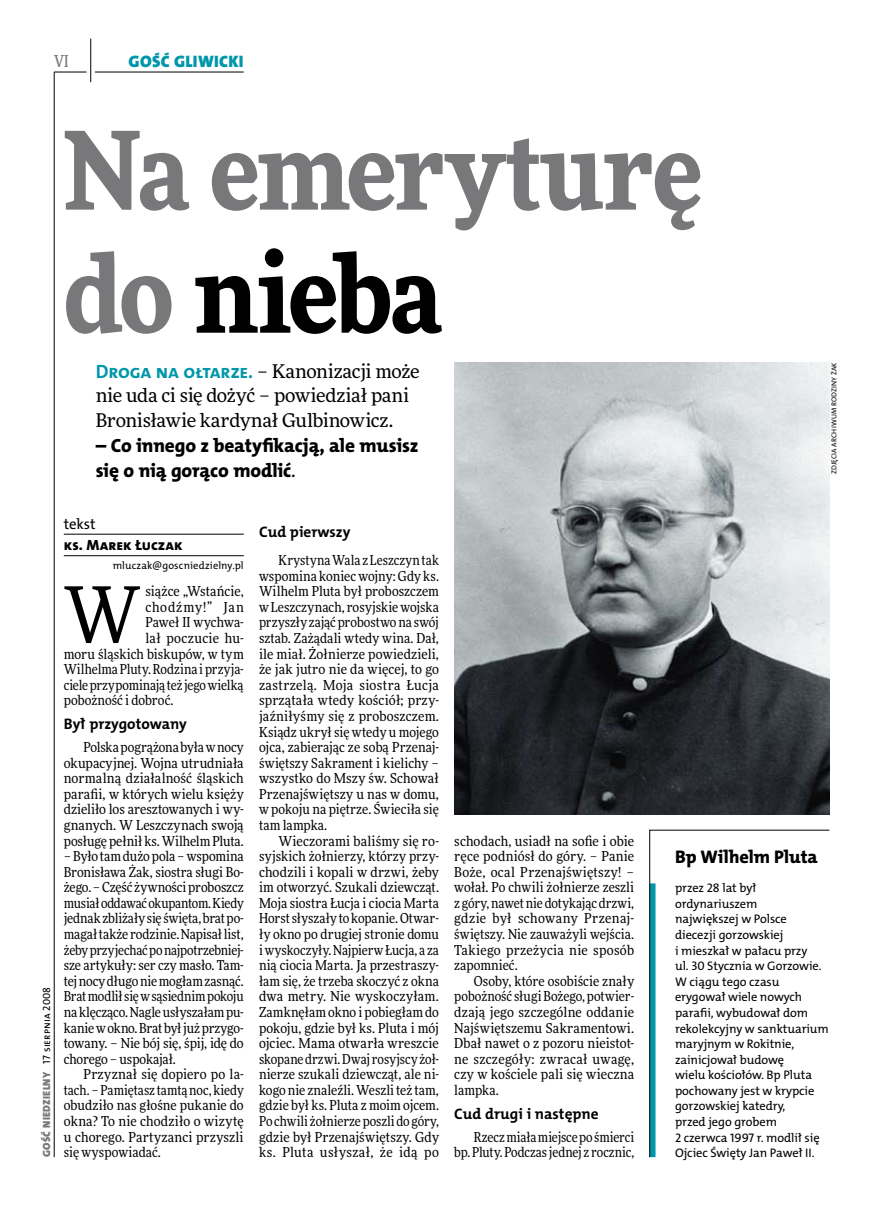
<style>
.page{position:relative;width:872px;height:1221px;background:#fff}
.page>*{position:absolute;margin:0;border:0;box-sizing:border-box;transform-origin:0 0}
.t1{font:900 108px/123px "Freeday Narrow";letter-spacing:-.02em;color:#787779}
.t2{font:78.15px "Freeday Narrow News";color:#000}
.t3{font:19.35px/24.9px "The Mix HP8 Ex Bld";letter-spacing:-.01em;color:#000}
.t4{font:18.9px/24.9px "Freeday News";letter-spacing:-.015em;color:#000}
.t5{font:18.3px "The Mix HP8 Ex Bld";color:#000}
.t6{font:16.65px "The Mix HP9 Blk";letter-spacing:.02em;color:#0097aa}
.t7{font:500 16.5px "Freeday Narrow";color:#787779;scale:.9 1}
.t8{font:15.3px "The Mix HP7 Bld";color:#000}
.t9{font:14.85px "The Mix HP8 Ex Bld";color:#000}
.t10{font:14.85px "The Mix HP5 Plain";color:#000}
.t11{font:13.8px/15.6px "Freeday Narrow News";letter-spacing:.005em;color:#000;text-align:justify}
.t12{font:13.8px "Freeday Narrow News";letter-spacing:.03em;color:#000}
.t13{font:13.8px "Freeday Narrow News";letter-spacing:.06em;color:#000}
.t14{font:12.45px/15.6px "The Mix HP5 Plain";letter-spacing:-.005em;color:#000}
.t15{font:10.5px "The Mix HP9 Blk";letter-spacing:.025em;color:#787779}
.t16{font:10.5px "The Mix HP5 Plain";color:#000}
.t17{font:7.2px "The Mix HP5 Plain";letter-spacing:.015em;color:#000}
.s1{color:#000}
.s2{font-family:"The Mix HP7 Bld";font-size:19.35px;color:#0097aa}
.s3{font-family:"Freeday News";font-size:18.9px}
.s4{font-family:"The Mix HP5 Plain";color:#000}
</style>
<div class="page">
<hr style="left:54px;top:72px;width:1px;height:1085px;background:#000">
<hr style="left:90px;top:39px;width:1px;height:43px;background:#000">
<hr style="left:54px;top:72px;width:33px;height:1px;background:#000">
<hr style="left:95px;top:72px;width:149px;height:1px;background:#000">
<img style="left:454px;top:362px;width:375px;height:452px">
<svg style="left:649px;top:829px;width:181px;height:328px"></svg>
<hr style="left:64px;top:534px;width:180px;height:1px;background:#000">
<hr style="left:64px;top:555px;width:180px;height:1px;background:#000">
<p class="t7" style="left:54px;top:50px;width:17px">VI</p>
<p class="t6" style="left:129px;top:50px;width:116px">GOŚĆ GLIWICKI</p>
<h1 class="t1" style="left:64px;top:106px;width:640px">Na emeryturę do <span class="s1">nieba</span></h1>
<h3 class="t4" style="left:96px;top:358px;width:325px"><span class="s2">Droga na ołtarze.</span> – Kanonizacji może nie uda ci się dożyć – powiedział pani<br>Bronisławie kardynał Gulbinowicz.</h3>
<h3 class="t3" style="left:96px;top:433px;width:324px">– Co innego z beatyfikacją, ale musisz się o nią gorąco modlić<span class="s3">.</span></h3>
<p class="t17" style="left:829px;top:474px;width:113px;rotate:-90deg">zdjęcia archiwum rodzi ny żak</p>
<p class="t15" style="left:40px;top:1156px;width:172px;rotate:-90deg">GOŚĆ NIEDZIELNY <span class="s4">17 sierpnia 2008</span></p>
<p class="t10" style="left:64px;top:514px;width:33px">tekst</p>
<p class="t9" style="left:64px;top:535px;width:120px">ks. Marek Łuczak</p>
<p class="t16" style="left:113px;top:558px;width:132px">mluczak@goscniedzielny.pl</p>
<h2 class="t2" style="left:64px;top:567px;width:78px">W</h2>
<p class="t11" style="left:145px;top:583px;width:100px">siążce „Wstańcie,</p>
<p class="t13" style="left:145px;top:598px;width:100px">chodźmy!” Jan</p>
<p class="t11" style="left:145px;top:614px;width:100px">Paweł II wychwa-</p>
<p class="t12" style="left:145px;top:629px;width:100px">lał poczucie hu-</p>
<p class="t11" style="left:64px;top:645px;width:181px">moru śląskich biskupów, w tym</p>
<p class="t11" style="left:64px;top:661px;width:181px">Wilhelma Pluty. Rodzina i przyja-</p>
<p class="t11" style="left:64px;top:677px;width:181px">ciele przypominają też jego wielką</p>
<p class="t11" style="left:64px;top:692px;width:111px">pobożność i dobroć.</p>
<p class="t8" style="left:64px;top:714px;width:125px">Był przygotowany</p>
<p class="t11" style="left:64px;top:739px;width:181px;text-indent:20px">Polska pogrążona była wnocy okupacyjnej. Wojna utrudniała normalną działalność śląskich parafii, w których wielu księży dzieliło los aresztowanych i wy&shy;gnanych. W Leszczynach swoją posługę pełnił ks. Wilhelm Pluta.</p>
<p class="t11" style="left:64px;top:848px;width:181px">– Było tam dużo pola – wspomina Bronisława Żak, siostra sługi Bo&shy;żego. – Część żywności proboszcz musiał oddawać okupantom. Kiedy jednak zbliżały się święta, brat po&shy;magał także rodzinie. Napisał list, żeby przyjechać po najpotrzebniej&shy;sze artykuły: ser czy masło. Tam&shy;tej nocy długo nie mogłam zasnąć.<br>Brat modlił się wsąsiednim pokoju na klęcząco. Nagle usłyszałam pu&shy;kanie wokno. Brat był już przygo&shy;towany. – Nie bój się, śpij, idę do chorego – uspokajał.</p>
<p class="t11" style="left:64px;top:1066px;width:181px;text-indent:20px">Przyznał się dopiero po la&shy;tach. – Pamiętasz tamtą noc, kiedy obudziło nas głośne pukanie do okna? To nie chodziło o wizytę u chorego. Partyzanci przyszli się wyspowiadać.</p>
<p class="t8" style="left:259px;top:522px;width:93px">Cud pierwszy</p>
<p class="t11" style="left:259px;top:552px;width:181px;text-indent:20px">Krystyna Wala z Leszczyn tak wspomina koniec wojny: Gdy ks.<br>Wilhelm Pluta był proboszczem w Leszczynach, rosyjskie wojska przyszły zająć probostwo na swój sztab. Zażądali wtedy wina. Dał, ile miał. Żołnierze powiedzieli, że jak jutro nie da więcej, to go zastrzelą. Moja siostra Łucja sprzątała wtedy kościół; przy&shy;jaźniłyśmy się z proboszczem.<br>Ksiądz ukrył się wtedy u mojego ojca, zabierając ze sobą Przenaj&shy;świętszy Sakrament i kielichy – wszystko do Mszy św. Schował Przenajświętszy u nas w domu, w pokoju na piętrze. Świeciła się tam lampka.</p>
<p class="t11" style="left:259px;top:832px;width:181px;text-indent:20px">Wieczorami baliśmy się ro&shy;syjskich żołnierzy, którzy przy&shy;chodzili i kopali w drzwi, żeby im otworzyć. Szukali dziewcząt.<br>Moja siostra Łucja i ciocia Marta Horst słyszały to kopanie. Otwar&shy;ły okno po drugiej stronie domu iwyskoczyły. Najpierw Łucja, a za nią ciocia Marta. Ja przestraszy&shy;łam się, że trzeba skoczyć z okna dwa metry. Nie wyskoczyłam.<br>Zamknęłam okno i pobiegłam do pokoju, gdzie był ks. Pluta i mój ojciec. Mama otwarła wreszcie skopane drzwi. Dwaj rosyjscy żoł&shy;nierze szukali dziewcząt, ale ni&shy;kogo nie znaleźli. Weszli też tam, gdzie był ks. Pluta z moim ojcem.<br>Po chwili żołnierze poszli do góry, gdzie był Przenajświętszy. Gdy ks. Pluta usłyszał, że idą po</p>
<p class="t11" style="left:454px;top:832px;width:181px">schodach, usiadł na sofie i obie ręce podniósł do góry. – Panie Boże, ocal Przenajświętszy! – wołał. Po chwili żołnierze zeszli z góry, nawet nie dotykając drzwi, gdzie był schowany Przenaj&shy;świętszy. Nie zauważyli wejścia.<br>Takiego przeżycia nie sposób zapomnieć.</p>
<p class="t11" style="left:454px;top:972px;width:181px;text-indent:20px">Osoby, które osobiście znały pobożność sługi Bożego, potwier&shy;dzają jego szczególne oddanie Najświętszemu Sakramentowi.<br>Dbał nawet o z pozoru nieistot&shy;ne szczegóły: zwracał uwagę, czy w kościele pali się wieczna lampka.</p>
<p class="t8" style="left:454px;top:1103px;width:146px">Cud drugi i następne</p>
<p class="t11" style="left:454px;top:1128px;width:181px;text-align:right">Rzecz miała miejsce po śmierci bp. Pluty. Podczas jednej z rocznic,</p>
<h3 class="t5" style="left:675px;top:845px;width:144px">Bp Wilhelm Pluta</h3>
<p class="t14" style="left:675px;top:880px;width:155px">przez 28 lat był ordynariuszem<br>największej w Polsce diecezji gorzowskiej<br>i mieszkał w pałacu przy<br>ul. 30 Stycznia w G orzowie.<br>W ciągu tego czasu erygował wiele nowych parafii, wybudował dom rekolekcyjny w sanktuarium maryjnym w Rokitnie, zainicjował budowę<br>wielu kościołów. Bp Pluta pochowany jest w krypcie gorzowskiej katedry,<br>przed jego grobem<br>2 czerwca 1997 r. modlił się<br>Ojciec Święty Jan Paweł II.</p>
</div>
